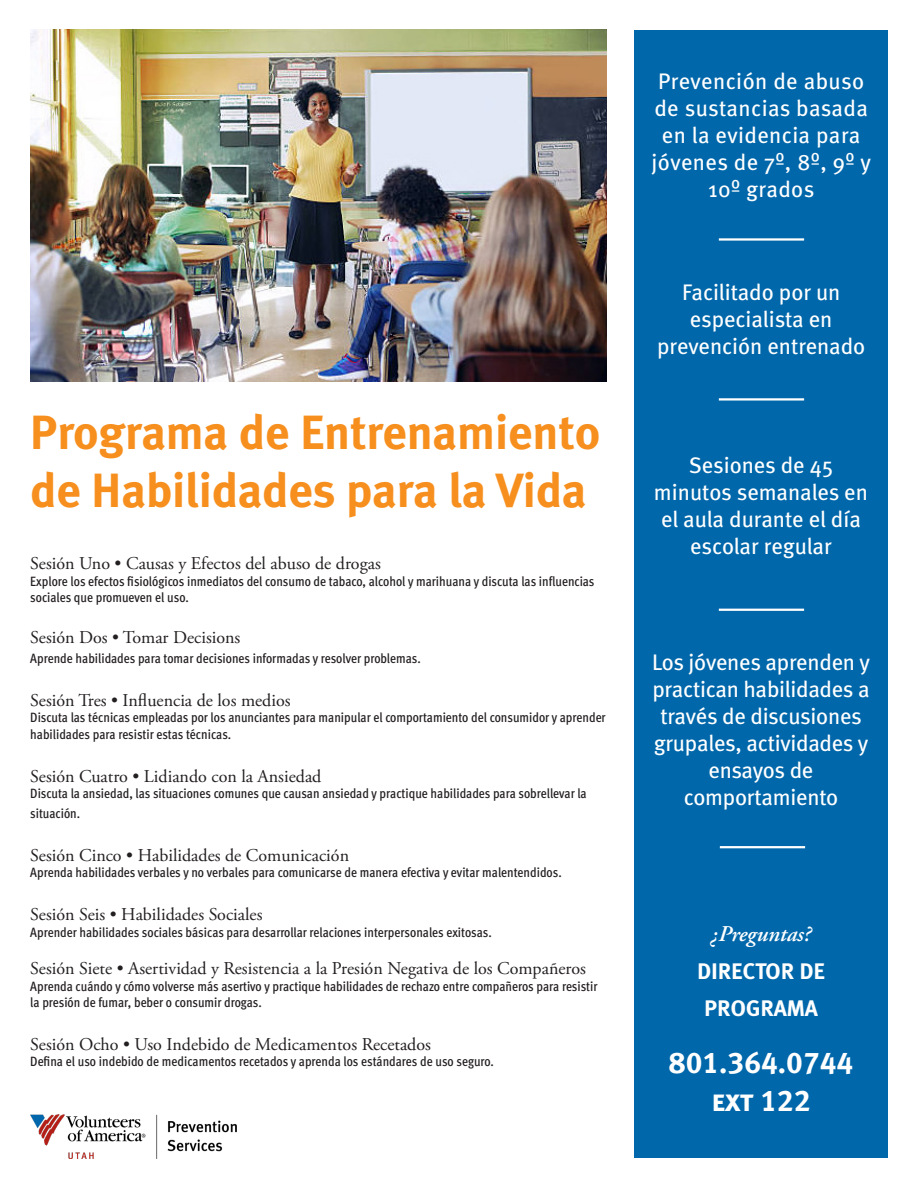
<style>
.page{position:relative;width:918px;height:1188px;background:#fff}
.page>*{position:absolute;margin:0;border:0;box-sizing:border-box;transform-origin:0 0}
.t1{font:700 48px "Meta";color:#f68f1e}
.t2{font:30px "Meta Bold LF Caps";color:#fff}
.t3{font:22.5px/27px "Meta";letter-spacing:-.005em;color:#fff;text-align:center}
.t4{font:22.5px/27px "Meta";letter-spacing:.02em;color:#fff;text-align:center}
.t5{font:22.5px/37.7px "Meta Bold LF Caps";letter-spacing:-.01em;color:#fff;text-align:center}
.t6{font:italic 600 22.5px "Adobe Garamond Pro";color:#fff}
.t7{font:18px "Adobe Garamond Pro";color:#231f20}
.t8{font:13.5px/16.2px "Meta Cond Medium LF";color:#231f20}
</style>
<div class="page">
<img style="left:30px;top:30px;width:577px;height:352px">
<img style="left:31px;top:1115px;width:206px;height:44px">
<div style="left:634px;top:30px;width:254px;height:1127px;background:#0067aa"></div>
<hr style="left:719px;top:238px;width:85px;height:3px;background:#fff">
<hr style="left:719px;top:398px;width:85px;height:3px;background:#fff">
<hr style="left:719px;top:609px;width:85px;height:2px;background:#fff">
<hr style="left:720px;top:846px;width:85px;height:2px;background:#fff">
<p class="t4" style="left:652px;top:68px;width:221px">Prevención de abuso de sustancias basada en la evidencia para jóvenes de 7º, 8º, 9º y<br>10º grados</p>
<p class="t3" style="left:682px;top:279px;width:160px">Facilitado por un</p>
<p class="t3" style="left:690px;top:306px;width:144px">especialista en</p>
<p class="t3" style="left:657px;top:333px;width:210px">prevención entrenado</p>
<p class="t1" style="left:30px;top:402px;width:572px">Programa de Entrenamiento</p>
<p class="t1" style="left:30px;top:460px;width:558px">de Habilidades para la Vida</p>
<p class="t7" style="left:30px;top:553px;width:352px">Sesión Uno • Causas y Efectos del abuso de drogas</p>
<p class="t8" style="left:30px;top:573px;width:566px">Explore los efectos fisiológicos inmediatos del consumo de tabaco, alcohol y marihuana y discuta las influencias sociales que promueven el uso.</p>
<p class="t7" style="left:30px;top:627px;width:212px">Sesión Dos • Tomar Decisions</p>
<p class="t8" style="left:30px;top:650px;width:392px">Aprende habilidades para tomar decisiones informadas y resolver problemas.</p>
<p class="t7" style="left:30px;top:690px;width:262px">Sesión Tres • Influencia de los medios</p>
<p class="t8" style="left:30px;top:709px;width:577px">Discuta las técnicas empleadas por los anunciantes para manipular el comportamiento del consumidor y aprender habilidades para resistir estas técnicas.</p>
<p class="t7" style="left:30px;top:765px;width:293px">Sesión Cuatro • Lidiando con la Ansiedad</p>
<p class="t8" style="left:30px;top:783px;width:558px;line-height:19.8px">Discuta la ansiedad, las situaciones comunes que causan ansiedad y practique habilidades para sobrellevar la situación.</p>
<p class="t7" style="left:30px;top:844px;width:320px">Sesión Cinco • Habilidades de Comunicación</p>
<p class="t8" style="left:30px;top:864px;width:533px">Aprenda habilidades verbales y no verbales para comunicarse de manera efectiva y evitar malentendidos.</p>
<p class="t7" style="left:30px;top:904px;width:234px">Sesión Seis • Habilidades Sociales</p>
<p class="t8" style="left:30px;top:924px;width:463px">Aprender habilidades sociales básicas para desarrollar relaciones interpersonales exitosas.</p>
<p class="t7" style="left:30px;top:958px;width:557px">Sesión Siete • Asertividad y Resistencia a la Presión Negativa de los Compañeros</p>
<p class="t8" style="left:30px;top:978px;width:569px">Aprenda cuándo y cómo volverse más asertivo y practique habilidades de rechazo entre compañeros para resistir la presión de fumar, beber o consumir drogas.</p>
<p class="t7" style="left:30px;top:1033px;width:402px">Sesión Ocho • Uso Indebido de Medicamentos Recetados</p>
<p class="t8" style="left:30px;top:1053px;width:465px">Defina el uso indebido de medicamentos recetados y aprenda los estándares de uso seguro.</p>
<p class="t2" style="left:669px;top:1044px;width:186px">801.364.0744</p>
<p class="t2" style="left:711px;top:1082px;width:101px">ext 122</p>
<p class="t3" style="left:654px;top:451px;width:215px">Sesiones de 45 minutos semanales en el aula durante el día</p>
<p class="t3" style="left:690px;top:532px;width:143px">escolar regular</p>
<p class="t3" style="left:652px;top:648px;width:220px">Los jóvenes aprenden y practican habilidades a través de discusiones</p>
<p class="t3" style="left:654px;top:729px;width:216px">grupales, actividades y</p>
<p class="t3" style="left:684px;top:756px;width:156px">ensayos de comportamiento</p>
<p class="t6" style="left:711px;top:921px;width:102px">¿Preguntas?</p>
<p class="t5" style="left:697px;top:951px;width:129px">DIRECTOR DE<br>PROGRAMA</p>
</div>
